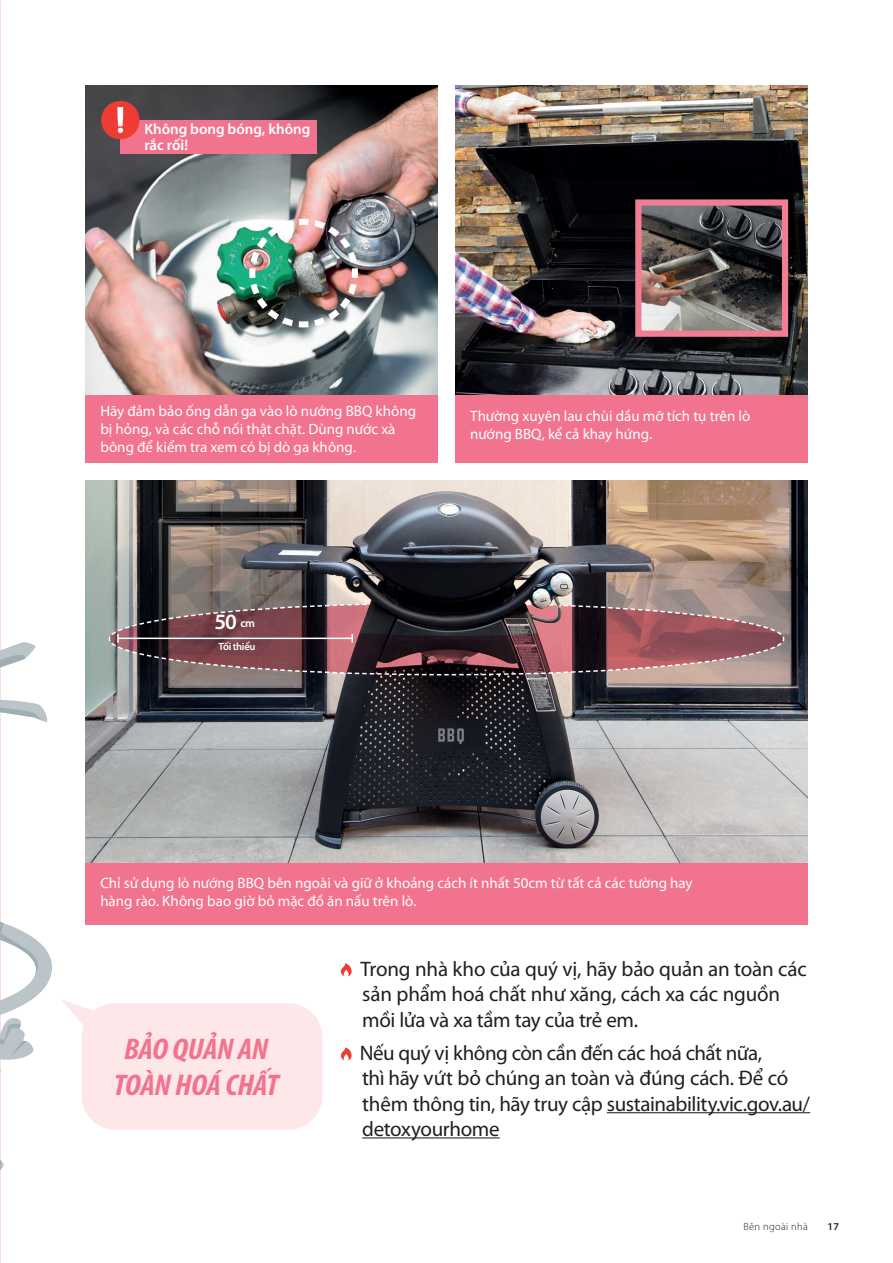
<style>
.page{position:relative;width:893px;height:1263px;background:#fff}
.page>*{position:absolute;margin:0;border:0;box-sizing:border-box;transform-origin:0 0}
.t1{font:italic 700 condensed 30px/36px "Myriad Pro";letter-spacing:-.015em;color:#f2738e;text-align:center;scale:1.08 1}
.t2{font:600 21.9px "Myriad Pro";color:#fff}
.t3{font:21px/25.2px "Myriad Pro";letter-spacing:-.015em;color:#231f20}
.t4{font:15px/18px "Myriad Pro";color:#fff}
.t5{font:600 15px/16.5px "Myriad Pro";letter-spacing:-.005em;color:#fff}
.t6{font:600 11.55px "Myriad Pro";color:#fff}
.t7{font:300 10.5px "Myriad Pro";letter-spacing:.03em;color:#231f20}
.t8{font:600 10.5px "Myriad Pro";letter-spacing:-.025em;color:#fff}
.t9{font:600 10.5px "Myriad Pro";color:#231f20}
</style>
<div class="page">
<img style="left:85px;top:481px;width:723px;height:382px">
<img style="left:85px;top:85px;width:353px;height:310px">
<div style="left:85px;top:395px;width:353px;height:68px;background:#f2738e"></div>
<img style="left:455px;top:85px;width:353px;height:310px">
<div style="left:455px;top:395px;width:353px;height:68px;background:#f2738e"></div>
<hr style="left:607px;top:1112px;width:203px;height:1px;background:#231f20">
<hr style="left:362px;top:1137px;width:138px;height:1px;background:#231f20">
<svg style="left:341px;top:963px;width:11px;height:13px"></svg>
<svg style="left:341px;top:1047px;width:11px;height:13px"></svg>
<div style="left:85px;top:863px;width:723px;height:61px;background:#f2738e"></div>
<div style="left:120px;top:120px;width:197px;height:33px;background:#f2738e"></div>
<svg style="left:0;top:1145px;width:4px;height:38px"></svg>
<svg style="left:0;top:642px;width:48px;height:81px"></svg>
<svg style="left:0;top:917px;width:118px;height:159px"></svg>
<div style="left:82px;top:1003px;width:240px;height:127px;background:#fde7e9;border-radius:34px"></div>
<img style="left:360px;top:599px;width:202px;height:3px">
<img style="left:531px;top:599px;width:23px;height:3px">
<svg style="left:109px;top:602px;width:675px;height:74px;background:#735055"></svg>
<img style="left:246px;top:216px;width:115px;height:115px">
<img style="left:642px;top:206px;width:139px;height:124px">
<div style="left:635px;top:199px;width:153px;height:138px;border:6px solid #f27e95"></div>
<svg style="left:101px;top:101px;width:39px;height:38px"></svg>
<p class="t5" style="left:144px;top:120px;width:168px">Không bong bóng, không rắc rối!</p>
<p class="t4" style="left:100px;top:402px;width:317px">Hãy đảm bảo ống dẫn ga vào lò nướng BBQ không bị hỏng, và các chỗ nối thật chặt. Dùng nước xà bông để kiểm tra xem có bị dò ga không.</p>
<p class="t4" style="left:470px;top:406px;width:282px">Thường xuyên lau chùi dầu mỡ tích tụ trên lò nướng BBQ, kể cả khay hứng.</p>
<p class="t2" style="left:214px;top:607px;width:24px">50</p>
<p class="t6" style="left:240px;top:616px;width:16px">cm</p>
<p class="t8" style="left:218px;top:639px;width:39px">Tối thiểu</p>
<p class="t4" style="left:100px;top:874px;width:594px">Chỉ sử dụng lò nướng BBQ bên ngoài và giữ ở khoảng cách ít nhất 50cm từ tất cả các tường hay hàng rào. Không bao giờ bỏ mặc đồ ăn nấu trên lò.</p>
<p class="t1" style="left:114px;top:1030px;width:154px">BẢO QUẢN AN<br>TOÀN HOÁ CHẤT</p>
<p class="t3" style="left:360px;top:956px;width:448px">Trong nhà kho của quý vị, hãy bảo quản an toàn các sản phẩm hoá chất như xăng, cách xa các nguồn mồi lửa và xa tầm tay của trẻ em.</p>
<p class="t3" style="left:360px;top:1040px;width:452px">Nếu quý vị không còn cần đến các hoá chất nữa,<br>thì hãy vứt bỏ chúng an toàn và đúng cách. Để có thêm thông tin, hãy truy cập sustainability.vic.gov.au/ detoxyourhome</p>
<p class="t7" style="left:744px;top:1220px;width:66px">Bên ngoài nhà</p>
<p class="t9" style="left:828px;top:1219px;width:13px">17</p>
</div>
